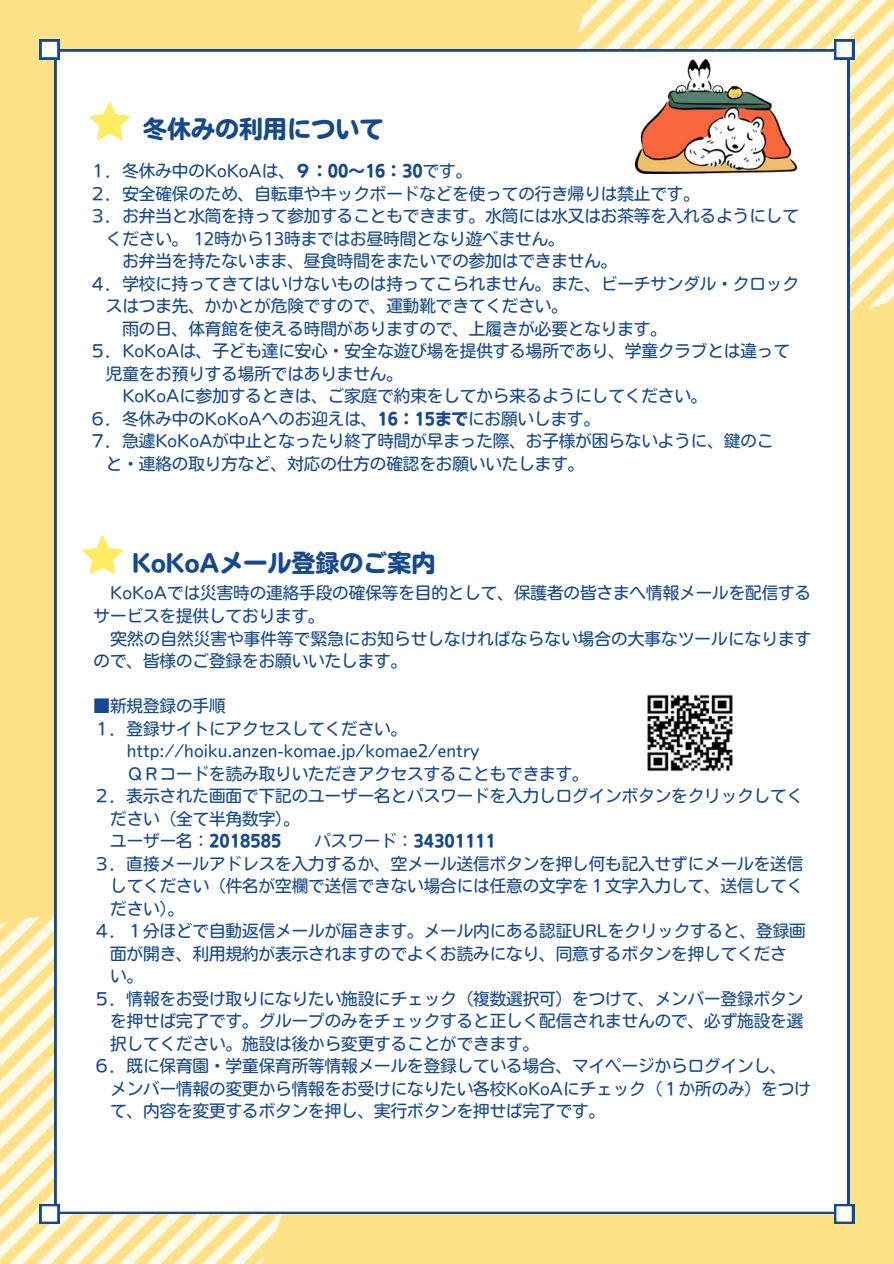
<style>
.page{position:relative;width:894px;height:1264px;background:#fff}
.page>*{position:absolute;margin:0;border:0;box-sizing:border-box;transform-origin:0 0}
.t1{font:24px "Nud Motoya Maru Std W6";color:#15498f}
.t2{font:16.5px/22.5px "Nud Motoya Maru Std W3";color:#15498f}
.t3{font:16.5px "Nud Motoya Maru Std W6";color:#15498f}
.s1{font-family:"Nud Motoya Maru Std W6"}
.s2{font-family:"Nud Motoya Maru Std W3"}
</style>
<div class="page">
<div style="left:0;top:0;width:893px;height:1263px;background:#ffe188"></div>
<svg style="left:577px;top:0;width:316px;height:318px"></svg>
<svg style="left:0;top:916px;width:291px;height:347px"></svg>
<div style="left:55px;top:50px;width:794px;height:1163px;background:#fff"></div>
<svg style="left:40px;top:40px;width:19px;height:19px"></svg>
<svg style="left:40px;top:1203px;width:19px;height:20px"></svg>
<svg style="left:834px;top:40px;width:19px;height:19px"></svg>
<svg style="left:834px;top:1203px;width:19px;height:20px"></svg>
<img style="left:636px;top:685px;width:107px;height:95px">
<svg style="left:82px;top:535px;width:41px;height:39px;background:#fef6b7"></svg>
<svg style="left:89px;top:102px;width:41px;height:38px;background:#fef6b5"></svg>
<img style="left:635px;top:59px;width:161px;height:114px">
<p class="t1" style="left:143px;top:116px;width:241px">冬休みの利用について</p>
<p class="t2" style="left:89px;top:159px;width:384px">１．冬休み中のKoKoAは、<span class="s1">９：00～16：30</span>です。</p>
<p class="t2" style="left:89px;top:182px;width:612px">２．安全確保のため、自転車やキックボードなどを使っての行き帰りは禁止です。</p>
<p class="t2" style="left:89px;top:204px;width:711px">３．お弁当と水筒を持って参加することもできます。水筒には水又はお茶等を入れるようにして</p>
<p class="t2" style="left:106px;top:227px;width:460px">ください。 12時から13時まではお昼時間となり遊べません。</p>
<p class="t2" style="left:122px;top:249px;width:496px">お弁当を持たないまま、昼食時間をまたいでの参加はできません。</p>
<p class="t2" style="left:89px;top:272px;width:711px">４．学校に持ってきてはいけないものは持ってこられません。また、ビーチサンダル・クロック</p>
<p class="t2" style="left:106px;top:294px;width:463px">スはつま先、かかとが危険ですので、運動靴できてください。</p>
<p class="t2" style="left:122px;top:317px;width:546px">雨の日、体育館を使える時間がありますので、上履きが必要となります。</p>
<p class="t2" style="left:89px;top:339px;width:701px">５．KoKoAは、子ども達に安心・安全な遊び場を提供する場所であり、学童クラブとは違って</p>
<p class="t2" style="left:106px;top:362px;width:298px">児童をお預りする場所ではありません。</p>
<p class="t2" style="left:122px;top:384px;width:586px">KoKoAに参加するときは、ご家庭で約束をしてから来るようにしてください。</p>
<p class="t2" style="left:89px;top:407px;width:512px">６．冬休み中のKoKoAへのお迎えは、<span class="s1">16：15まで</span>にお願いします。</p>
<p class="t2" style="left:89px;top:429px;width:685px">７．急遽KoKoAが中止となったり終了時間が早まった際、お子様が困らないように、鍵のこ</p>
<p class="t2" style="left:106px;top:452px;width:480px">と・連絡の取り方など、対応の仕方の確認をお願いいたします。</p>
<p class="t1" style="left:132px;top:550px;width:305px">KoKoAメール登録のご案内</p>
<p class="t2" style="left:94px;top:582px;width:719px;text-indent:17px">KoKoAでは災害時の連絡手段の確保等を目的として、保護者の皆さまへ情報メールを配信するサービスを提供しております。</p>
<p class="t2" style="left:94px;top:627px;width:719px;text-indent:17px">突然の自然災害や事件等で緊急にお知らせしなければならない場合の大事なツールになりますので、皆様のご登録をお願いいたします。</p>
<p class="t2" style="left:94px;top:694px;width:133px">■新規登録の手順</p>
<h1 class="t2" style="left:94px;top:717px;width:315px">１．登録サイトにアクセスしてください。</h1>
<p class="t2" style="left:127px;top:739px;width:354px">http://hoiku.anzen-komae.jp/komae2/entry</p>
<p class="t2" style="left:127px;top:762px;width:463px">ＱＲコードを読み取りいただきアクセスすることもできます。</p>
<p class="t2" style="left:94px;top:784px;width:711px">２．表示された画面で下記のユーザー名とパスワードを入力しログインボタンをクリックしてく</p>
<p class="t2" style="left:110px;top:807px;width:191px">ださい（全て半角数字）。</p>
<p class="t3" style="left:110px;top:832px;width:173px"><span class="s2">ユーザー名：</span>2018585</p>
<p class="t3" style="left:314px;top:832px;width:183px"><span class="s2">パスワード：</span>34301111</p>
<p class="t2" style="left:94px;top:852px;width:711px">３．直接メールアドレスを入力するか、空メール送信ボタンを押し何も記入せずにメールを送信</p>
<p class="t2" style="left:110px;top:874px;width:694px">してください（件名が空欄で送信できない場合には任意の文字を１文字入力して、送信してく</p>
<p class="t2" style="left:110px;top:897px;width:76px">ださい）。</p>
<p class="t2" style="left:94px;top:919px;width:713px">４．１分ほどで自動返信メールが届きます。メール内にある認証URLをクリックすると、登録画</p>
<p class="t2" style="left:110px;top:942px;width:678px">面が開き、利用規約が表示されますのでよくお読みになり、同意するボタンを押してくださ</p>
<p class="t2" style="left:110px;top:964px;width:34px">い。</p>
<p class="t2" style="left:94px;top:987px;width:711px">５．情報をお受け取りになりたい施設にチェック（複数選択可）をつけて、メンバー登録ボタン</p>
<p class="t2" style="left:110px;top:1009px;width:694px">を押せば完了です。グループのみをチェックすると正しく配信されませんので、必ず施設を選</p>
<p class="t2" style="left:110px;top:1032px;width:430px">択してください。施設は後から変更することができます。</p>
<p class="t2" style="left:94px;top:1054px;width:694px">６．既に保育園・学童保育所等情報メールを登録している場合、マイページからログインし、</p>
<h1 class="t2" style="left:110px;top:1077px;width:701px">メンバー情報の変更から情報をお受けになりたい各校KoKoAにチェック（１か所のみ）をつけ</h1>
<p class="t2" style="left:110px;top:1099px;width:496px">て、内容を変更するボタンを押し、実行ボタンを押せば完了です。</p>
</div>
